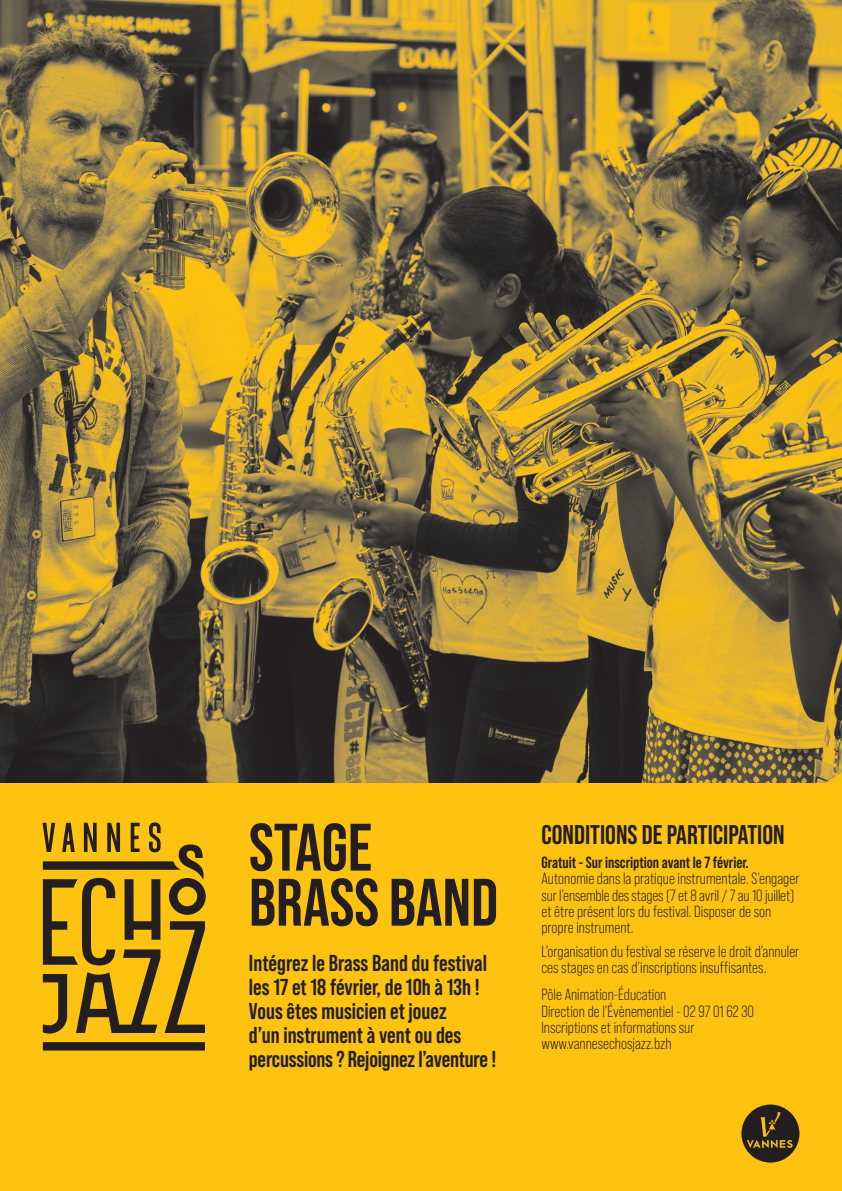
<style>
.page{position:relative;width:842px;height:1191px;background:#fec210}
.page>*{position:absolute;margin:0;border:0;box-sizing:border-box;transform-origin:0 0}
.t1{font:700 66.9px/55.1px "Bebas Neue Pro";color:#231f20}
.t2{font:700 27px "Bebas Neue Pro";color:#231f20}
.t3{font:700 23px/24px "Bebas Neue Pro";color:#231f20}
.t4{font:16.2px/16.2px "Bebas Neue Pro";color:#231f20}
.t5{font:700 16.2px "Bebas Neue Pro";color:#231f20}
</style>
<div class="page">
<img style="left:0;top:0;width:842px;height:782px">
<div style="left:741px;top:1104px;width:58px;height:58px;background:#231f20;border-radius:50%"></div>
<svg style="left:747px;top:1112px;width:46px;height:35px"></svg>
<svg style="left:43px;top:822px;width:163px;height:228px"></svg>
<h1 class="t1" style="left:249px;top:819px;width:251px">STAGE<br>BRASS BAND</h1>
<h3 class="t3" style="left:249px;top:950px;width:249px">Intégrez le Brass Band du festival les 17 et 18 février, de 10h à 13h !<br>Vous êtes musicien et jouez<br>d’un instrument à vent ou des percussions ? Rejoignez l’aventure !</h3>
<h2 class="t2" style="left:541px;top:819px;width:245px">CONDITIONS DE PARTICIPATION</h2>
<p class="t5" style="left:541px;top:853px;width:209px">Gratuit - Sur inscription avant le 7 février.</p>
<p class="t4" style="left:541px;top:870px;width:259px">Autonomie dans la pratique instrumentale. S’engager sur l’ensemble des stages (7 et 8 avril / 7 au 10 juillet) et être présent lors du festival. Disposer de son propre instrument.</p>
<p class="t4" style="left:541px;top:943px;width:259px">L’organisation du festival se réserve le droit d’annuler ces stages en cas d’inscriptions insuffisantes.</p>
<p class="t4" style="left:541px;top:986px;width:214px">Pôle Animation-Éducation<br>Direction de l’Évènementiel - 02 97 01 62 30<br>Inscriptions et informations sur www.vannesechosjazz.bzh</p>
</div>
